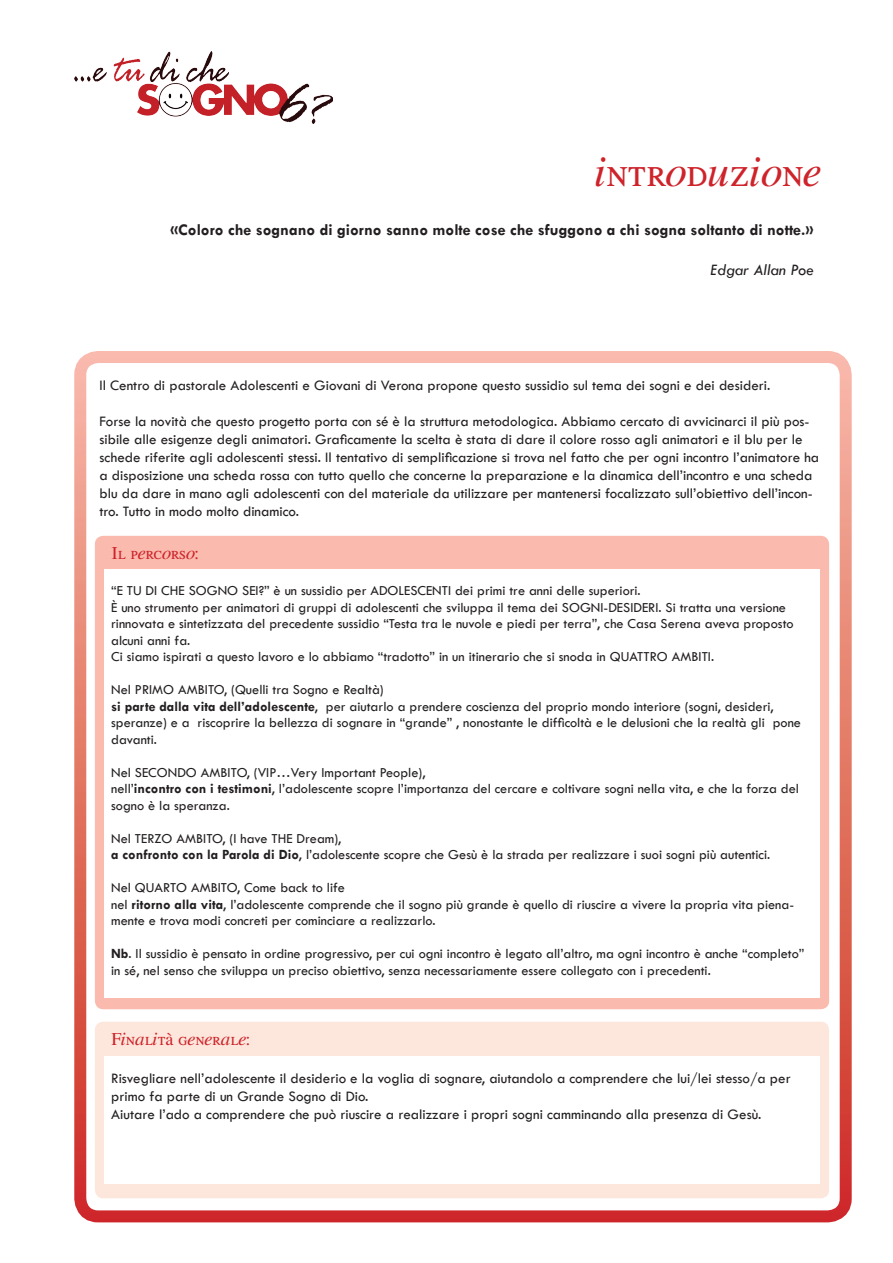
<style>
.page{position:relative;width:893px;height:1263px;background:#fff}
.page>*{position:absolute;margin:0;border:0;box-sizing:border-box;transform-origin:0 0}
.t1{font:42px "Will Grace";color:#ce232a}
.t2{font:18px "Will Grace";color:#ce232a}
.t3{font:700 16.5px "Tw Cen";color:#231f20}
.t4{font:italic 16.5px "Tw Cen";color:#231f20}
.t5{font:15px/18px "Tw Cen";color:#231f20}
.t6{font:14.25px/16.5px "Tw Cen";color:#231f20}
.s1{font-weight:700}
</style>
<div class="page">
<div style="left:74px;top:351px;width:778px;height:871px;border:12px solid #fff;border-radius:18px"></div>
<div style="left:95px;top:536px;width:734px;height:473px;background:#fabaae;border-radius:9px"></div>
<div style="left:104px;top:570px;width:716px;height:428px;background:#fff"></div>
<img style="left:75px;top:51px;width:257px;height:73px">
<div style="left:95px;top:1022px;width:734px;height:176px;background:#fde7dc;border-radius:9px"></div>
<div style="left:104px;top:1056px;width:716px;height:127px;background:#fff"></div>
<h1 class="t1" style="left:594px;top:146px;width:228px">introduzione</h1>
<p class="t3" style="left:170px;top:220px;width:645px">«Coloro che sognano di giorno sanno molte cose che sfuggono a chi sogna soltanto di notte.»</p>
<p class="t4" style="left:711px;top:260px;width:104px">Edgar Allan Poe</p>
<p class="t5" style="left:99px;top:376px;width:672px">Il Centro di pastorale Adolescenti e Giovani di Verona propone questo sussidio sul tema dei sogni e dei desideri.</p>
<p class="t5" style="left:99px;top:412px;width:721px">Forse la novità che questo progetto porta con sé è la struttura metodologica. Abbiamo cercato di avvicinarci il più pos&shy;sibile alle esigenze degli animatori. Graficamente la scelta è stata di dare il colore rosso agli animatori e il blu per le schede riferite agli adolescenti stessi. Il tentativo di semplificazione si trova nel fatto che per ogni incontro l’animatore ha a disposizione una scheda rossa con tutto quello che concerne la preparazione e la dinamica dell’incontro e una scheda blu da dare in mano agli adolescenti con del materiale da utilizzare per mantenersi focalizzato sull’obiettivo dell’incon&shy;tro. Tutto in modo molto dinamico.</p>
<p class="t2" style="left:111px;top:542px;width:89px">Il percorso:</p>
<p class="t6" style="left:111px;top:582px;width:684px">“E TU DI CHE SOGNO SEI?” è un sussidio per ADOLESCENTI dei primi tre anni delle superiori.<br>È uno strumento per animatori di gruppi di adolescenti che sviluppa il tema dei SOGNI-DESIDERI. Si tratta una versione rinnovata e sintetizzata del precedente sussidio “Testa tra le nuvole e piedi per terra”, che Casa Serena aveva proposto alcuni anni fa.<br>Ci siamo ispirati a questo lavoro e lo abbiamo “tradotto” in un itinerario che si snoda in QUATTRO AMBITI.</p>
<p class="t6" style="left:111px;top:681px;width:691px">Nel PRIMO AMBITO, (Quelli tra Sogno e Realtà)<br><span class="s1">si parte dalla vita dell’adolescente</span>, per aiutarlo a prendere coscienza del proprio mondo interiore (sogni, desideri, speranze) e a riscoprire la bellezza di sognare in “grande” , nonostante le difficoltà e le delusioni che la realtà gli pone davanti.</p>
<p class="t6" style="left:111px;top:764px;width:689px">Nel SECONDO AMBITO, (VIP…Very Important People),<br>nell’<span class="s1">incontro con i testimoni</span>, l’adolescente scopre l’importanza del cercare e coltivare sogni nella vita, e che la forza del sogno è la speranza.</p>
<p class="t6" style="left:111px;top:830px;width:661px">Nel TERZO AMBITO, (I have THE Dream),<br><span class="s1">a confronto con la Parola di Dio</span>, l’adolescente scopre che Gesù è la strada per realizzare i suoi sogni più autentici.</p>
<p class="t6" style="left:111px;top:879px;width:684px">Nel QUARTO AMBITO, Come back to life<br>nel <span class="s1">ritorno alla vita</span>, l’adolescente comprende che il sogno più grande è quello di riuscire a vivere la propria vita piena&shy;mente e trova modi concreti per cominciare a realizzarlo.</p>
<p class="t6" style="left:111px;top:945px;width:695px"><span class="s1">Nb</span>. Il sussidio è pensato in ordine progressivo, per cui ogni incontro è legato all’altro, ma ogni incontro è anche “completo” in sé, nel senso che sviluppa un preciso obiettivo, senza necessariamente essere collegato con i precedenti.</p>
<p class="t2" style="left:111px;top:1028px;width:140px">Finalità generale:</p>
<p class="t5" style="left:111px;top:1069px;width:681px">Risvegliare nell’adolescente il desiderio e la voglia di sognare, aiutandolo a comprendere che lui/lei stesso/a per primo fa parte di un Grande Sogno di Dio.<br>Aiutare l’ado a comprendere che può riuscire a realizzare i propri sogni camminando alla presenza di Gesù.</p>
</div>
